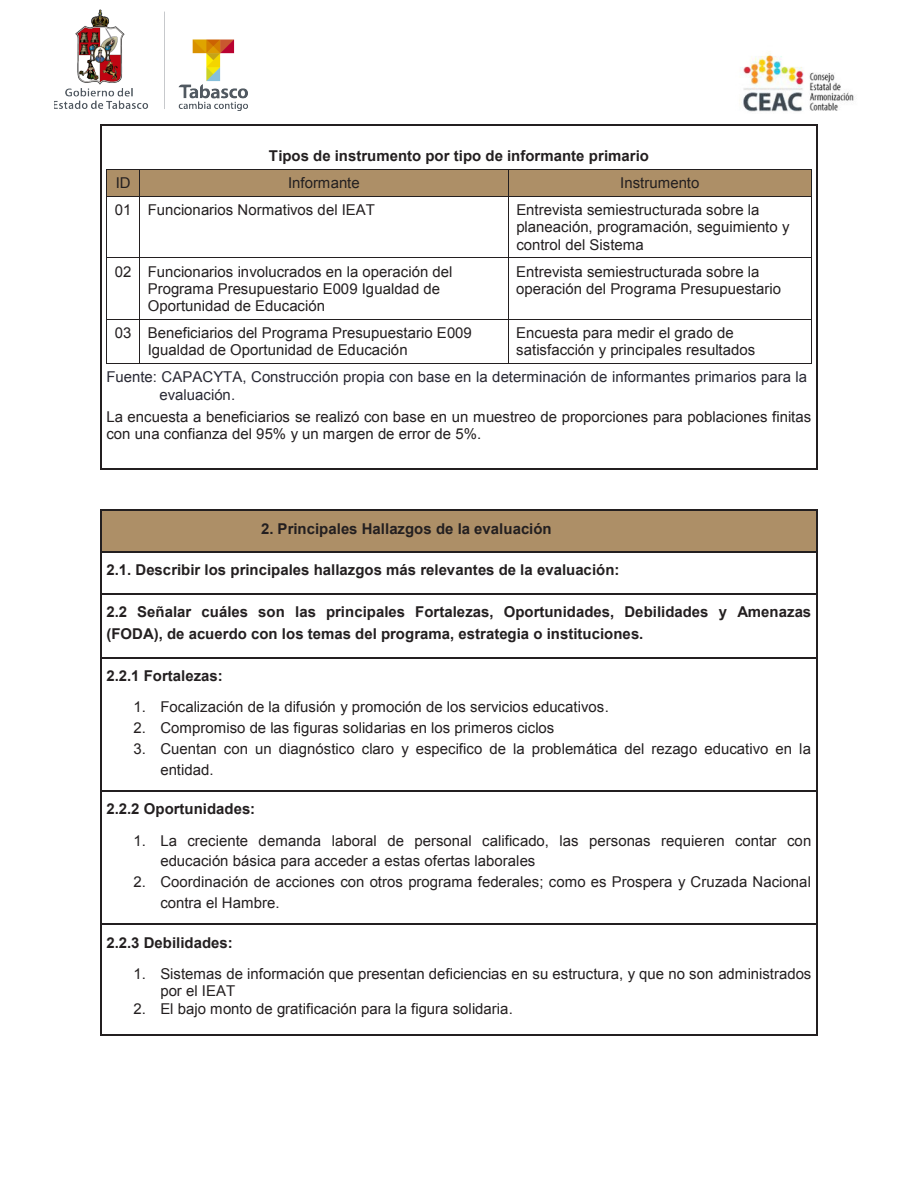
<style>
.page{position:relative;width:918px;height:1188px;background:#fff}
.page>*{position:absolute;margin:0;border:0;box-sizing:border-box;transform-origin:0 0}
.t1{font:15px/17.2px "Arial";color:#231f20}
.t2{font:700 15px/22.4px "Arial";color:#231f20}
.t3{font:15px/17.2px "Arial";color:#292934}
</style>
<div class="page">
<img style="left:54px;top:10px;width:193px;height:101px">
<img style="left:739px;top:53px;width:115px;height:59px">
<div style="left:107px;top:170px;width:8px;height:26px;background:#ad8f67"></div>
<div style="left:132px;top:170px;width:7px;height:26px;background:#ad8f67"></div>
<div style="left:115px;top:170px;width:17px;height:26px;background:#ad8f67"></div>
<div style="left:140px;top:170px;width:8px;height:26px;background:#ad8f67"></div>
<div style="left:500px;top:170px;width:8px;height:26px;background:#ad8f67"></div>
<div style="left:148px;top:170px;width:352px;height:26px;background:#ad8f67"></div>
<div style="left:509px;top:170px;width:7px;height:26px;background:#ad8f67"></div>
<div style="left:803px;top:170px;width:8px;height:26px;background:#ad8f67"></div>
<div style="left:516px;top:170px;width:287px;height:26px;background:#ad8f67"></div>
<hr style="left:107px;top:169px;width:32px;height:1px;background:#231f20">
<hr style="left:140px;top:169px;width:368px;height:1px;background:#231f20">
<hr style="left:509px;top:169px;width:302px;height:1px;background:#231f20">
<svg style="left:106px;top:169px;width:1px;height:28px"></svg>
<hr style="left:107px;top:196px;width:32px;height:1px;background:#231f20">
<svg style="left:139px;top:169px;width:1px;height:28px"></svg>
<hr style="left:140px;top:196px;width:368px;height:1px;background:#231f20">
<svg style="left:508px;top:169px;width:1px;height:28px"></svg>
<hr style="left:509px;top:196px;width:302px;height:1px;background:#231f20">
<svg style="left:811px;top:169px;width:1px;height:28px"></svg>
<hr style="left:106px;top:197px;width:1px;height:60px;background:#231f20">
<hr style="left:139px;top:197px;width:1px;height:60px;background:#231f20">
<hr style="left:508px;top:197px;width:1px;height:60px;background:#231f20">
<hr style="left:811px;top:197px;width:1px;height:60px;background:#231f20">
<hr style="left:107px;top:257px;width:32px;height:1px;background:#231f20">
<hr style="left:140px;top:257px;width:368px;height:1px;background:#231f20">
<hr style="left:509px;top:257px;width:302px;height:1px;background:#231f20">
<hr style="left:106px;top:258px;width:1px;height:61px;background:#231f20">
<hr style="left:139px;top:258px;width:1px;height:61px;background:#231f20">
<hr style="left:508px;top:258px;width:1px;height:61px;background:#231f20">
<hr style="left:811px;top:258px;width:1px;height:61px;background:#231f20">
<hr style="left:107px;top:319px;width:32px;height:1px;background:#231f20">
<hr style="left:140px;top:319px;width:368px;height:1px;background:#231f20">
<hr style="left:509px;top:319px;width:302px;height:1px;background:#231f20">
<hr style="left:106px;top:320px;width:1px;height:43px;background:#231f20">
<hr style="left:107px;top:363px;width:32px;height:1px;background:#231f20">
<hr style="left:139px;top:320px;width:1px;height:43px;background:#231f20">
<hr style="left:140px;top:363px;width:368px;height:1px;background:#231f20">
<hr style="left:508px;top:320px;width:1px;height:43px;background:#231f20">
<hr style="left:509px;top:363px;width:302px;height:1px;background:#231f20">
<hr style="left:811px;top:320px;width:1px;height:43px;background:#231f20">
<hr style="left:102px;top:124px;width:715px;height:2px;background:#231f20">
<hr style="left:101px;top:126px;width:1px;height:342px;background:#231f20">
<hr style="left:102px;top:468px;width:715px;height:1px;background:#231f20">
<hr style="left:817px;top:126px;width:1px;height:342px;background:#231f20">
<hr style="left:102px;top:511px;width:4px;height:40px;background:#ad8f67">
<div style="left:707px;top:511px;width:5px;height:40px;background:#ad8f67"></div>
<div style="left:106px;top:511px;width:601px;height:40px;background:#ad8f67"></div>
<div style="left:712px;top:511px;width:5px;height:40px;background:#ad8f67"></div>
<hr style="left:812px;top:511px;width:4px;height:40px;background:#ad8f67">
<div style="left:717px;top:511px;width:95px;height:40px;background:#ad8f67"></div>
<hr style="left:102px;top:510px;width:610px;height:1px;background:#231f20">
<hr style="left:713px;top:510px;width:104px;height:1px;background:#231f20">
<hr style="left:101px;top:511px;width:1px;height:40px;background:#231f20">
<hr style="left:817px;top:511px;width:1px;height:40px;background:#231f20">
<hr style="left:102px;top:551px;width:610px;height:2px;background:#231f20">
<hr style="left:713px;top:551px;width:104px;height:2px;background:#231f20">
<hr style="left:101px;top:553px;width:1px;height:40px;background:#231f20">
<hr style="left:817px;top:553px;width:1px;height:40px;background:#231f20">
<hr style="left:102px;top:593px;width:715px;height:1px;background:#231f20">
<hr style="left:101px;top:594px;width:1px;height:63px;background:#231f20">
<hr style="left:817px;top:594px;width:1px;height:63px;background:#231f20">
<hr style="left:102px;top:657px;width:715px;height:1px;background:#231f20">
<hr style="left:101px;top:658px;width:1px;height:132px;background:#231f20">
<hr style="left:817px;top:658px;width:1px;height:132px;background:#231f20">
<hr style="left:102px;top:790px;width:715px;height:1px;background:#231f20">
<hr style="left:101px;top:791px;width:1px;height:133px;background:#231f20">
<hr style="left:817px;top:791px;width:1px;height:133px;background:#231f20">
<hr style="left:102px;top:924px;width:715px;height:1px;background:#231f20">
<hr style="left:101px;top:925px;width:1px;height:109px;background:#231f20">
<hr style="left:102px;top:1034px;width:715px;height:1px;background:#231f20">
<hr style="left:817px;top:925px;width:1px;height:109px;background:#231f20">
<p class="t2" style="left:269px;top:145px;width:382px">Tipos de instrumento por tipo de informante primario</p>
<p class="t1" style="left:116px;top:174px;width:16px">ID</p>
<p class="t1" style="left:288px;top:174px;width:73px">Informante</p>
<p class="t1" style="left:620px;top:174px;width:81px">Instrumento</p>
<p class="t1" style="left:115px;top:201px;width:262px">01 Funcionarios Normativos del IEAT</p>
<p class="t1" style="left:516px;top:201px;width:275px">Entrevista semiestructurada sobre la planeación, programación, seguimiento y control del Sistema</p>
<p class="t1" style="left:148px;top:263px;width:306px;text-indent:-33px">02 Funcionarios involucrados en la operación del<br>Programa Presupuestario E009 Igualdad de<br>Oportunidad de Educación</p>
<p class="t1" style="left:516px;top:263px;width:266px">Entrevista semiestructurada sobre la operación del Programa Presupuestario</p>
<p class="t1" style="left:148px;top:324px;width:326px;text-indent:-33px">03 Beneficiarios del Programa Presupuestario E009<br>Igualdad de Oportunidad de Educación</p>
<p class="t1" style="left:516px;top:324px;width:240px">Encuesta para medir el grado de satisfacción y principales resultados</p>
<p class="t3" style="left:160px;top:368px;width:649px;text-indent:-53px">Fuente: CAPACYTA, Construcción propia con base en la determinación de informantes primarios para la evaluación.</p>
<p class="t1" style="left:106px;top:408px;width:706px">La encuesta a beneficiarios se realizó con base en un muestreo de proporciones para poblaciones finitas con una confianza del 95% y un margen de error de 5%.</p>
<p class="t2" style="left:261px;top:517px;width:292px">2. Principales Hallazgos de la evaluación</p>
<p class="t2" style="left:106px;top:559px;width:515px">2.1. Describir los principales hallazgos más relevantes de la evaluación:</p>
<p class="t2" style="left:106px;top:601px;width:706px">2.2 Señalar cuáles son las principales Fortalezas, Oportunidades, Debilidades y Amenazas (FODA), de acuerdo con los temas del programa, estrategia o instituciones.</p>
<p class="t2" style="left:106px;top:664px;width:118px">2.2.1 Fortalezas:</p>
<p class="t1" style="left:133px;top:698px;width:477px">1. Focalización de la difusión y promoción de los servicios educativos.</p>
<p class="t1" style="left:133px;top:719px;width:423px">2. Compromiso de las figuras solidarias en los primeros ciclos</p>
<p class="t1" style="left:160px;top:738px;width:652px;line-height:20.7px;text-indent:-27px">3. Cuentan con un diagnóstico claro y especifico de la problemática del rezago educativo en la entidad.</p>
<p class="t2" style="left:106px;top:798px;width:150px">2.2.2 Oportunidades:</p>
<p class="t1" style="left:160px;top:830px;width:652px;line-height:20.5px;text-indent:-27px">1. La creciente demanda laboral de personal calificado, las personas requieren contar con educación básica para acceder a estas ofertas laborales</p>
<p class="t1" style="left:160px;top:871px;width:652px;line-height:20.7px;text-indent:-27px">2. Coordinación de acciones con otros programa federales; como es Prospera y Cruzada Nacional contra el Hambre.</p>
<p class="t2" style="left:106px;top:931px;width:128px">2.2.3 Debilidades:</p>
<p class="t1" style="left:160px;top:965px;width:653px;text-indent:-27px">1. Sistemas de información que presentan deficiencias en su estructura, y que no son administrados por el IEAT</p>
<p class="t1" style="left:133px;top:1000px;width:381px">2. El bajo monto de gratificación para la figura solidaria.</p>
</div>
